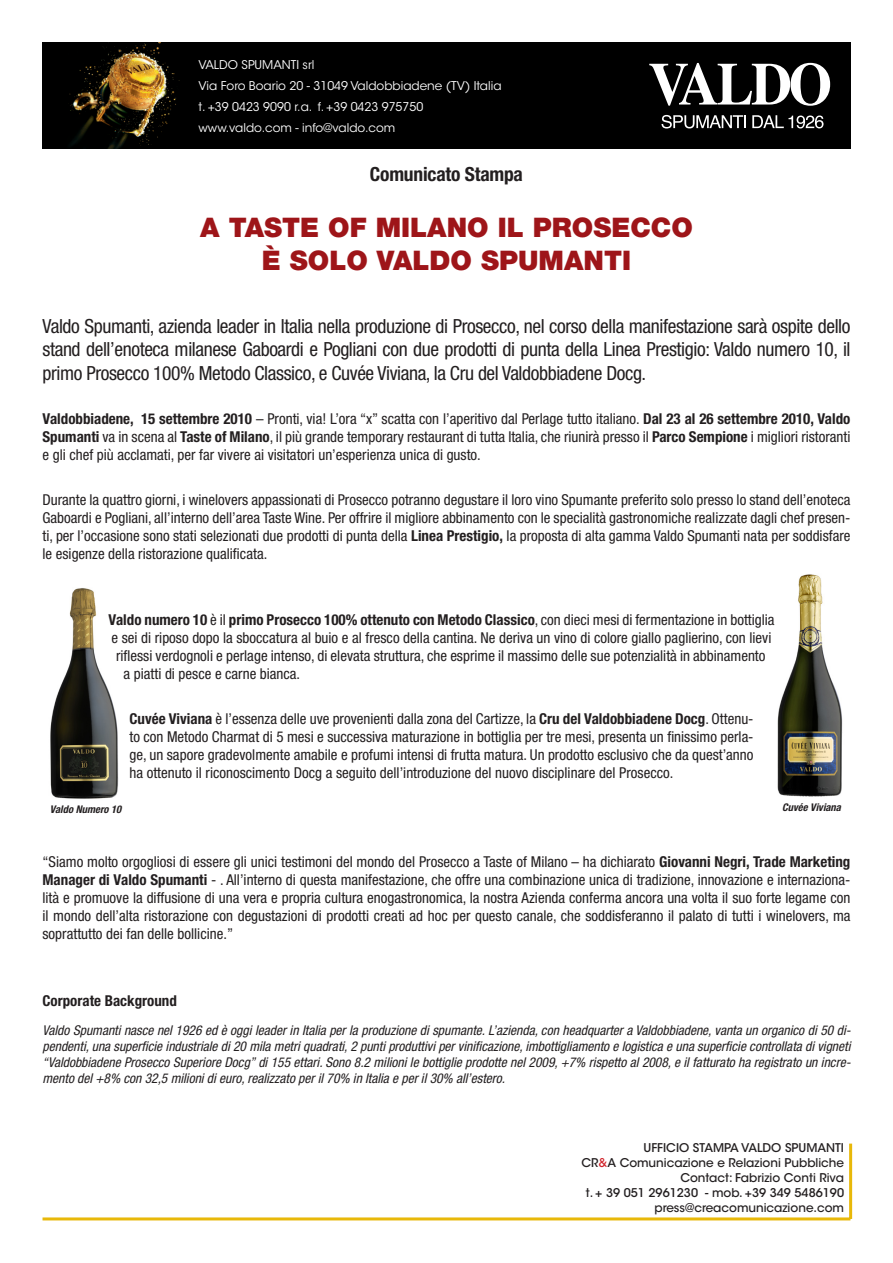
<style>
.page{position:relative;width:893px;height:1263px;background:#fff}
.page>*{position:absolute;margin:0;border:0;box-sizing:border-box;transform-origin:0 0}
.t1{font:900 27px "Helvetica Neue LT Std";color:#9e1519}
.t2{font:condensed 19.5px/23.4px "Helvetica Neue LT Std";letter-spacing:-.02em;color:#231f20;text-align:justify}
.t3{font:700 condensed 19.5px "Helvetica Neue LT Std";letter-spacing:-.01em;color:#231f20}
.t4{font:condensed 15px/18px "Helvetica Neue LT Std";color:#231f20;text-align:justify}
.t5{font:700 condensed 15px "Helvetica Neue LT Std";color:#231f20}
.t6{font:italic condensed 13.5px/16.2px "Helvetica Neue LT Std";color:#231f20;text-align:justify}
.t7{font:500 12px "ITC Avant Garde Std";color:#231f20}
.t8{font:12px "ITC Avant Garde Std";color:#fff}
.t9{font:italic 700 condensed 10.65px "Helvetica Neue LT Std";color:#231f20}
.s1{font-weight:700}
.s2{font-weight:400}
.s3{color:#d1232a}
</style>
<div class="page">
<img style="left:777px;top:574px;width:66px;height:223px">
<img style="left:50px;top:588px;width:69px;height:211px">
<hr style="left:43px;top:1217px;width:807px;height:3px;background:#e8b809">
<hr style="left:849px;top:1143px;width:3px;height:76px;background:#e8b809">
<div style="left:43px;top:43px;width:807px;height:106px;background:#000"></div>
<svg style="left:649px;top:63px;width:181px;height:43px"></svg>
<svg style="left:661px;top:115px;width:85px;height:13px"></svg>
<svg style="left:752px;top:115px;width:71px;height:13px"></svg>
<p class="t8" style="left:198px;top:57px;width:118px">VALDO SPUMANTI srl</p>
<p class="t8" style="left:198px;top:78px;width:305px">Via Foro Boario 20 - 31049 Valdobbiadene (TV) Italia</p>
<p class="t8" style="left:198px;top:99px;width:226px">t. +39 0423 9090 r.a. f. +39 0423 975750</p>
<p class="t8" style="left:198px;top:120px;width:198px">www.valdo.com - info@valdo.com</p>
<p class="t3" style="left:370px;top:163px;width:155px">Comunicato Stampa</p>
<p class="t1" style="left:200px;top:212px;width:494px">A TASTE OF MILANO IL PROSECCO</p>
<p class="t1" style="left:262px;top:244px;width:371px">È SOLO VALDO SPUMANTI</p>
<p class="t2" style="left:43px;top:314px;width:810px">Valdo Spumanti, azienda leader in Italia nella produzione di Prosecco, nel corso della manifestazione sarà ospite dello stand dell’enoteca milanese Gaboardi e Pogliani con due prodotti di punta della Linea Prestigio: Valdo numero 10, il primo Prosecco 100% Metodo Classico, e Cuvée Viviana, la Cru del Valdobbiadene Docg.</p>
<p class="t4" style="left:43px;top:410px;width:809px"><span class="s1">Valdobbiadene, 15 settembre 2010</span> – Pronti, via! L’ora “x” scatta con l’aperitivo dal Perlage tutto italiano. <span class="s1">Dal 23 al 26 settembre 2010, Valdo Spumanti</span> va in scena al <span class="s1">Taste of Milano</span>, il più grande temporary restaurant di tutta Italia, che riunirà presso il <span class="s1">Parco Sempione</span> i migliori ristoranti e gli chef più acclamati, per far vivere ai visitatori un’esperienza unica di gusto.</p>
<p class="t4" style="left:43px;top:490px;width:809px">Durante la quattro giorni, i winelovers appassionati di Prosecco potranno degustare il loro vino Spumante preferito solo presso lo stand dell’enoteca Gaboardi e Pogliani, all’interno dell’area Taste Wine. Per offrire il migliore abbinamento con le specialità gastronomiche realizzate dagli chef presen&shy;ti, per l’occasione sono stati selezionati due prodotti di punta della <span class="s1">Linea Prestigio,</span> la proposta di alta gamma Valdo Spumanti nata per soddisfare le esigenze della ristorazione qualificata.</p>
<p class="t5" style="left:109px;top:611px;width:667px">Valdo numero 10 <span class="s2">è il</span> primo Prosecco 100% ottenuto con Metodo Classico<span class="s2">, con dieci mesi di fermentazione in bottiglia</span></p>
<p class="t4" style="left:112px;top:629px;width:661px">e sei di riposo dopo la sboccatura al buio e al fresco della cantina. Ne deriva un vino di colore giallo paglierino, con lievi</p>
<p class="t4" style="left:116px;top:647px;width:651px">riflessi verdognoli e perlage intenso, di elevata struttura, che esprime il massimo delle sue potenzialità in abbinamento</p>
<p class="t4" style="left:124px;top:665px;width:178px">a piatti di pesce e carne bianca.</p>
<p class="t4" style="left:130px;top:709px;width:626px"><span class="s1">Cuvée Viviana</span> è l’essenza delle uve provenienti dalla zona del Cartizze, la <span class="s1">Cru del Valdobbiadene Docg</span>. Ottenu&shy;to con Metodo Charmat di 5 mesi e successiva maturazione in bottiglia per tre mesi, presenta un finissimo perla&shy;ge, un sapore gradevolmente amabile e profumi intensi di frutta matura. Un prodotto esclusivo che da quest’anno ha ottenuto il riconoscimento Docg a seguito dell’introduzione del nuovo disciplinare del Prosecco.</p>
<p class="t9" style="left:50px;top:802px;width:73px">Valdo Numero 10</p>
<p class="t9" style="left:782px;top:801px;width:60px">Cuvée Viviana</p>
<p class="t4" style="left:43px;top:852px;width:809px">“Siamo molto orgogliosi di essere gli unici testimoni del mondo del Prosecco a Taste of Milano – ha dichiarato <span class="s1">Giovanni Negri, Trade Marketing Manager di Valdo Spumanti</span> - . All’interno di questa manifestazione, che offre una combinazione unica di tradizione, innovazione e internaziona&shy;lità e promuove la diffusione di una vera e propria cultura enogastronomica, la nostra Azienda conferma ancora una volta il suo forte legame con il mondo dell’alta ristorazione con degustazioni di prodotti creati ad hoc per questo canale, che soddisferanno il palato di tutti i winelovers, ma soprattutto dei fan delle bollicine.”</p>
<p class="t5" style="left:43px;top:991px;width:136px">Corporate Background</p>
<p class="t6" style="left:43px;top:1022px;width:810px">Valdo Spumanti nasce nel 1926 ed è oggi leader in Italia per la produzione di spumante. L’azienda, con headquarter a Valdobbiadene, vanta un organico di 50 di&shy;pendenti, una superficie industriale di 20 mila metri quadrati, 2 punti produttivi per vinificazione, imbottigliamento e logistica e una superficie controllata di vigneti “Valdobbiadene Prosecco Superiore Docg” di 155 ettari. Sono 8.2 milioni le bottiglie prodotte nel 2009, +7% rispetto al 2008, e il fatturato ha registrato un incre&shy;mento del +8% con 32,5 milioni di euro, realizzato per il 70% in Italia e per il 30% all’estero.</p>
<p class="t7" style="left:643px;top:1140px;width:202px">UFFICIO STAMPA VALDO SPUMANTI</p>
<p class="t7" style="left:581px;top:1155px;width:264px">CR<span class="s3">&amp;</span>A Comunicazione e Relazioni Pubbliche</p>
<p class="t7" style="left:680px;top:1170px;width:165px">Contact: Fabrizio Conti Riva</p>
<p class="t7" style="left:586px;top:1185px;width:260px">t. + 39 051 2961230 - mob. +39 349 5486190</p>
<p class="t7" style="left:654px;top:1200px;width:191px">press@creacomunicazione.com</p>
</div>
